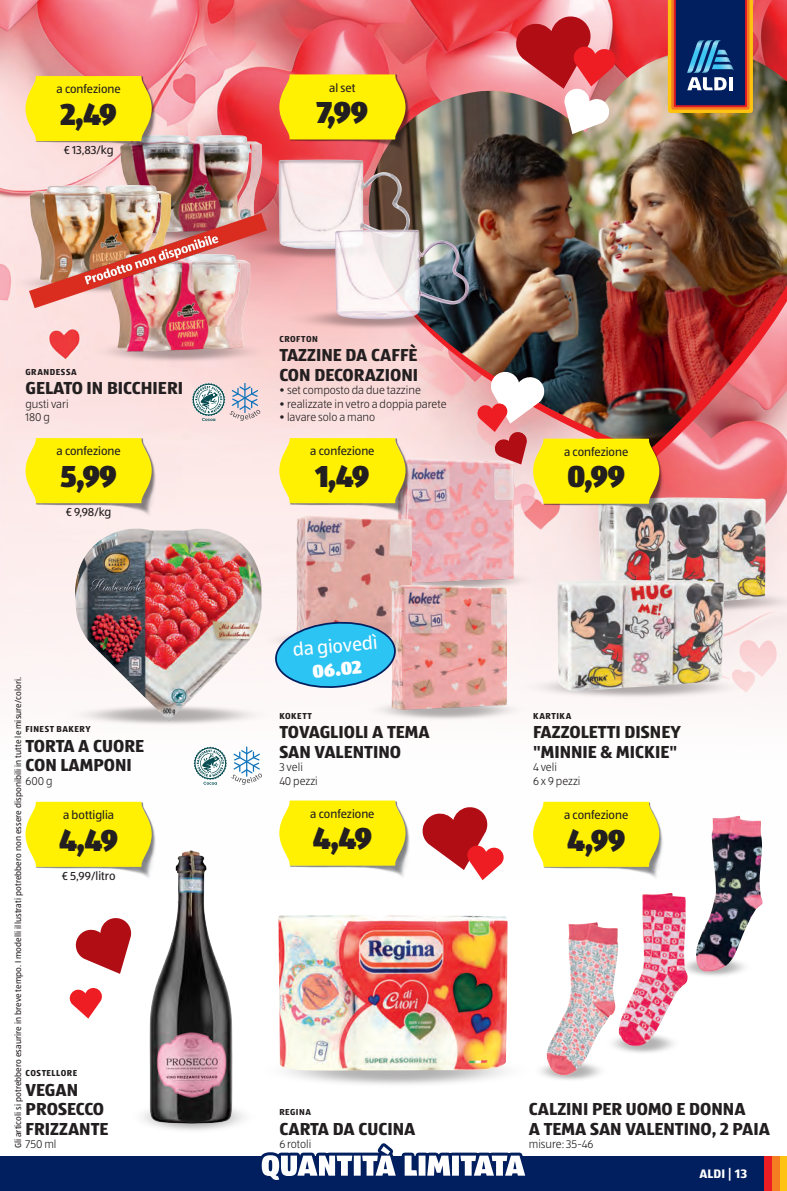
<style>
.page{position:relative;width:787px;height:1191px;background:#fff}
.page>*{position:absolute;margin:0;border:0;box-sizing:border-box;transform-origin:0 0}
.t1{font:900 31.5px "ALDISUEDOT";letter-spacing:-.045em;color:#231f20;scale:.95 1}
.t2{font:18.9px/22.8px "ALDISUEDOT";color:#fff;text-align:center}
.co_Produktname{font:700 18px/19.5px "ALDISUEDOT";color:#231f20}
.t3{font:700 12.75px "ALDISUEDOT";letter-spacing:.01em;color:#fff}
.t4{font:12px "ALDISUEDOT";color:#231f20}
.co_Fliesstext{font:300 11.7px "ALDISUEDOT";color:#231f20}
.co_Markennamen{font:700 9px "ALDISUEDOT";letter-spacing:.06em;color:#231f20}
.t5{font:8.85px "ALDISUEDOT";letter-spacing:.01em;color:#231f20}
.s1{font-weight:900}
</style>
<div class="page">
<img style="left:0;top:0;width:787px;height:848px">
<img style="left:362px;top:50px;width:425px;height:402px">
<img style="left:0;top:452px;width:77px;height:362px">
<img style="left:0;top:759px;width:10px;height:35px">
<img style="left:413px;top:568px;width:130px;height:23px">
<img style="left:409px;top:458px;width:105px;height:125px">
<img style="left:510px;top:674px;width:246px;height:25px">
<img style="left:724px;top:589px;width:63px;height:25px">
<img style="left:142px;top:1109px;width:102px;height:22px">
<img style="left:149px;top:850px;width:85px;height:273px">
<img style="left:618px;top:893px;width:69px;height:153px">
<img style="left:674px;top:955px;width:66px;height:24px">
<img style="left:696px;top:815px;width:66px;height:156px">
<img style="left:546px;top:922px;width:72px;height:153px">
<svg style="left:421px;top:805px;width:83px;height:75px"></svg>
<svg style="left:75px;top:918px;width:56px;height:56px"></svg>
<svg style="left:69px;top:988px;width:33px;height:30px"></svg>
<img style="left:277px;top:915px;width:231px;height:155px">
<img style="left:290px;top:800px;width:119px;height:77px">
<svg style="left:279px;top:800px;width:126px;height:66px;background:#fcef14"></svg>
<svg style="left:514px;top:15px;width:102px;height:119px;background:#c76d70"></svg>
<img style="left:598px;top:497px;width:167px;height:112px">
<img style="left:557px;top:580px;width:167px;height:111px">
<svg style="left:192px;top:383px;width:68px;height:38px;background:#c1c2c8"></svg>
<img style="left:533px;top:439px;width:130px;height:78px">
<img style="left:477px;top:370px;width:182px;height:134px">
<img style="left:544px;top:801px;width:119px;height:77px">
<svg style="left:533px;top:801px;width:126px;height:66px;background:#fcf014"></svg>
<img style="left:57px;top:703px;width:222px;height:23px">
<img style="left:75px;top:527px;width:187px;height:194px">
<img style="left:26px;top:438px;width:130px;height:78px">
<svg style="left:26px;top:438px;width:126px;height:65px;background:#fcee0d"></svg>
<img style="left:36px;top:801px;width:120px;height:79px">
<svg style="left:26px;top:801px;width:126px;height:66px;background:#fcef14"></svg>
<svg style="left:193px;top:746px;width:69px;height:38px"></svg>
<img style="left:255px;top:628px;width:19px;height:24px">
<img style="left:296px;top:515px;width:117px;height:105px">
<img style="left:358px;top:698px;width:175px;height:23px">
<img style="left:391px;top:585px;width:116px;height:125px">
<img style="left:279px;top:438px;width:130px;height:78px">
<svg style="left:279px;top:438px;width:126px;height:65px;background:#fcee10"></svg>
<img style="left:266px;top:243px;width:69px;height:18px">
<img style="left:279px;top:160px;width:132px;height:90px">
<img style="left:279px;top:74px;width:130px;height:79px">
<svg style="left:279px;top:74px;width:126px;height:66px;background:#f9e207"></svg>
<img style="left:281px;top:307px;width:192px;height:23px">
<img style="left:335px;top:230px;width:134px;height:89px">
<img style="left:266px;top:219px;width:25px;height:24px">
<img style="left:120px;top:135px;width:142px;height:78px">
<img style="left:30px;top:185px;width:141px;height:28px">
<img style="left:84px;top:340px;width:191px;height:23px">
<img style="left:108px;top:309px;width:142px;height:43px">
<img style="left:26px;top:76px;width:130px;height:78px">
<svg style="left:26px;top:76px;width:126px;height:65px;background:#fbeb0d"></svg>
<div style="left:0;top:270px;width:34px;height:179px;background:#fce3e3"></div>
<svg style="left:274px;top:620px;width:122px;height:69px;background:#5cc0e3"></svg>
<img style="left:0;top:465px;width:13px;height:66px">
<div style="left:0;top:1157px;width:787px;height:34px;background:#011e5f"></div>
<div style="left:764px;top:1157px;width:23px;height:34px;background:#fec210"></div>
<div style="left:764px;top:1157px;width:15px;height:34px;background:#f47d21"></div>
<div style="left:764px;top:1157px;width:8px;height:34px;background:#ee1d23"></div>
<svg style="left:256px;top:1143px;width:276px;height:37px"></svg>
<svg style="left:668px;top:0;width:85px;height:113px;background:#4b485b"></svg>
<img style="left:714px;top:57px;width:17px;height:6px">
<img style="left:712px;top:64px;width:21px;height:6px">
<img style="left:29px;top:213px;width:237px;height:96px">
<p class="t4" style="left:56px;top:81px;width:66px">a confezione</p>
<p class="t1" style="left:60px;top:92px;width:61px">2,49</p>
<p class="t4" style="left:64px;top:142px;width:51px">€ 13,83/kg</p>
<p class="co_Markennamen" style="left:26px;top:365px;width:53px">GRANDESSA</p>
<p class="co_Produktname" style="left:26px;top:378px;width:159px">GELATO IN BICCHIERI</p>
<p class="co_Fliesstext" style="left:26px;top:396px;width:45px">gusti vari</p>
<p class="co_Fliesstext" style="left:26px;top:410px;width:26px">180 g</p>
<p class="t4" style="left:56px;top:443px;width:66px">a confezione</p>
<p class="t1" style="left:60px;top:454px;width:61px">5,99</p>
<p class="t4" style="left:66px;top:504px;width:47px">€ 9,98/kg</p>
<p class="t5" style="left:13px;top:1148px;width:473px;rotate:-90deg">Gli articoli si potrebbero esaurire in breve tempo. I modelli illustrati potrebbero non essere disponibili in tutte le misure/colori.</p>
<p class="co_Markennamen" style="left:26px;top:723px;width:67px">FINEST BAKERY</p>
<p class="co_Produktname" style="left:26px;top:735px;width:120px">TORTA A CUORE<br>CON LAMPONI</p>
<p class="co_Fliesstext" style="left:26px;top:773px;width:29px">600 g</p>
<p class="t4" style="left:63px;top:807px;width:53px">a bottiglia</p>
<p class="t1" style="left:59px;top:818px;width:64px">4,49</p>
<p class="t4" style="left:62px;top:868px;width:55px">€ 5,99/litro</p>
<p class="co_Markennamen" style="left:26px;top:1067px;width:53px">COSTELLORE</p>
<p class="co_Produktname" style="left:26px;top:1079px;width:84px">VEGAN<br>PROSECCO<br>FRIZZANTE</p>
<p class="co_Fliesstext" style="left:26px;top:1137px;width:32px">750 ml</p>
<p class="t4" style="left:329px;top:80px;width:28px">al set</p>
<p class="t1" style="left:317px;top:90px;width:55px">7,99</p>
<p class="co_Markennamen" style="left:279px;top:332px;width:40px">CROFTON</p>
<p class="co_Produktname" style="left:279px;top:345px;width:140px">TAZZINE DA CAFFÈ<br>CON DECORAZIONI</p>
<p class="co_Fliesstext" style="left:279px;top:383px;width:143px">• set composto da due tazzine</p>
<p class="co_Fliesstext" style="left:279px;top:396px;width:169px">• realizzate in vetro a doppia parete</p>
<p class="co_Fliesstext" style="left:279px;top:410px;width:97px">• lavare solo a mano</p>
<p class="t4" style="left:310px;top:443px;width:66px">a confezione</p>
<p class="t1" style="left:315px;top:454px;width:58px">1,49</p>
<p class="t2" style="left:292px;top:638px;width:86px;rotate:-5deg">da giovedì<br><span class="s1">06.02</span></p>
<p class="co_Markennamen" style="left:279px;top:709px;width:34px">KOKETT</p>
<p class="co_Produktname" style="left:279px;top:722px;width:152px">TOVAGLIOLI A TEMA<br>SAN VALENTINO</p>
<p class="co_Fliesstext" style="left:279px;top:760px;width:25px">3 veli</p>
<p class="co_Fliesstext" style="left:279px;top:773px;width:40px">40 pezzi</p>
<p class="t4" style="left:310px;top:806px;width:66px">a confezione</p>
<p class="t1" style="left:313px;top:816px;width:64px">4,49</p>
<p class="t4" style="left:564px;top:444px;width:66px">a confezione</p>
<p class="t1" style="left:567px;top:455px;width:62px">0,99</p>
<p class="co_Markennamen" style="left:533px;top:709px;width:40px">KARTIKA</p>
<p class="co_Produktname" style="left:533px;top:722px;width:149px">FAZZOLETTI DISNEY</p>
<p class="co_Produktname" style="left:533px;top:741px;width:146px">"MINNIE &amp; MICKIE"</p>
<p class="co_Fliesstext" style="left:533px;top:760px;width:25px">4 veli</p>
<p class="co_Fliesstext" style="left:533px;top:773px;width:49px">6 x 9 pezzi</p>
<p class="t4" style="left:564px;top:807px;width:66px">a confezione</p>
<p class="t1" style="left:567px;top:818px;width:63px">4,99</p>
<p class="co_Markennamen" style="left:279px;top:1106px;width:33px">REGINA</p>
<p class="co_Produktname" style="left:279px;top:1118px;width:138px">CARTA DA CUCINA</p>
<p class="co_Fliesstext" style="left:279px;top:1137px;width:34px">6 rotoli</p>
<p class="co_Produktname" style="left:529px;top:1099px;width:218px">CALZINI PER UOMO E DONNA</p>
<p class="co_Produktname" style="left:529px;top:1118px;width:243px">A TEMA SAN VALENTINO, 2 PAIA</p>
<p class="co_Fliesstext" style="left:529px;top:1137px;width:66px">misure: 35-46</p>
<p class="t3" style="left:699px;top:1165px;width:50px">ALDI | 13</p>
</div>
